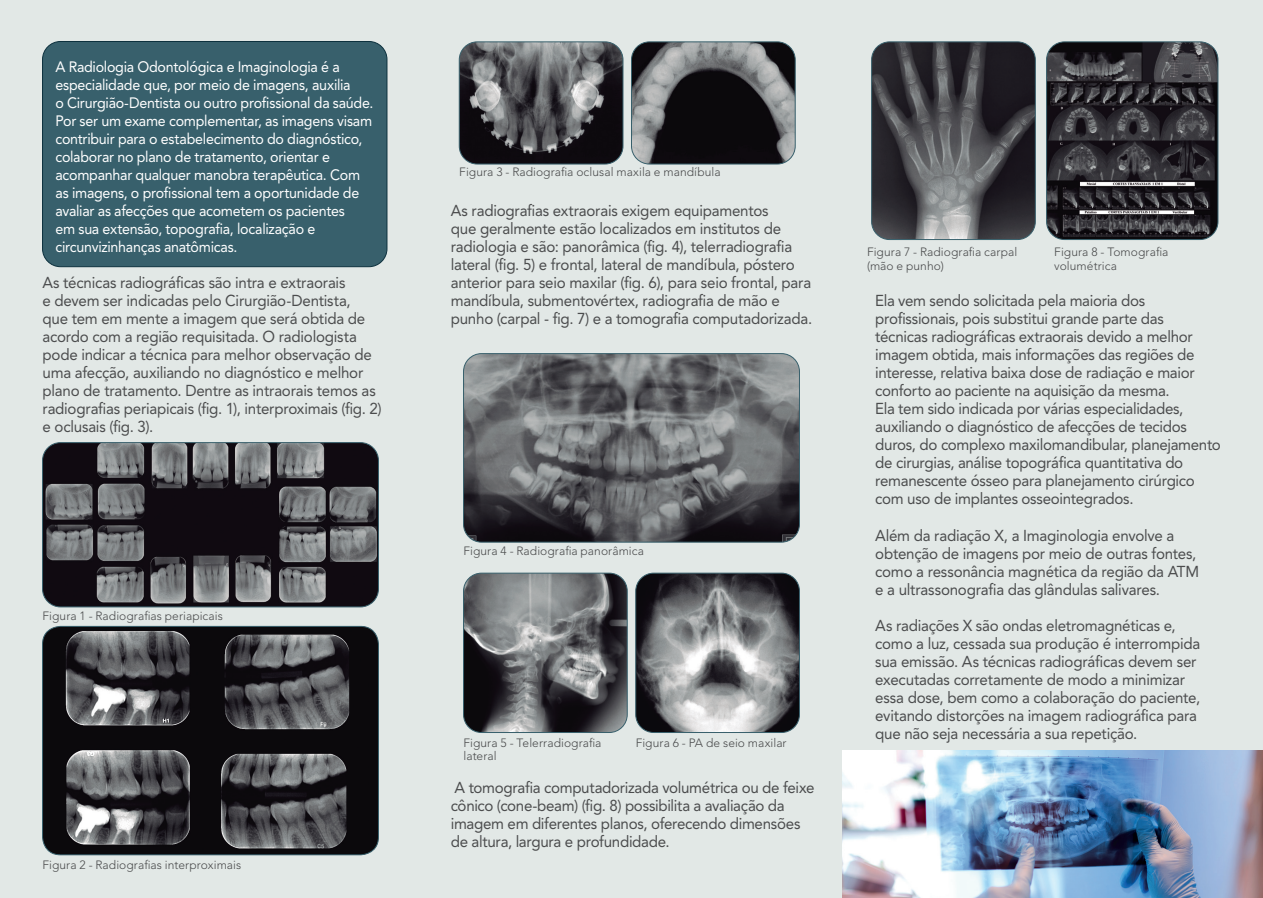
<style>
.page{position:relative;width:1263px;height:898px;background:#fff}
.page>*{position:absolute;margin:0;border:0;box-sizing:border-box;transform-origin:0 0}
.t1{font:15.75px/18px "Avenir LT Std";letter-spacing:-.015em;color:#4b4c4d;scale:.96 1}
.t2{font:15px/18px "Avenir LT Std";letter-spacing:-.02em;color:#fff;scale:.95 1}
.t3{font:300 12px/13.5px "Avenir LT Std";letter-spacing:.005em;color:#4b4c4d}
</style>
<div class="page">
<div style="left:0;top:0;width:1263px;height:897px;background:#e2e8e6"></div>
<img style="left:43px;top:442px;width:335px;height:164px">
<div style="left:42px;top:442px;width:337px;height:165px;border:1px solid #38606c;border-radius:18px"></div>
<img style="left:463px;top:353px;width:336px;height:189px">
<div style="left:463px;top:353px;width:337px;height:189px;border:1px solid #38606c;border-radius:18px"></div>
<img style="left:463px;top:574px;width:164px;height:158px">
<div style="left:463px;top:572px;width:165px;height:160px;border:1px solid #38606c;border-radius:18px"></div>
<img style="left:636px;top:574px;width:163px;height:158px">
<div style="left:635px;top:572px;width:165px;height:160px;border:1px solid #38606c;border-radius:18px"></div>
<img style="left:459px;top:43px;width:164px;height:121px">
<div style="left:459px;top:41px;width:164px;height:123px;border:1px solid #38606c;border-radius:18px"></div>
<img style="left:631px;top:42px;width:164px;height:122px">
<div style="left:631px;top:41px;width:164px;height:123px;border:1px solid #38606c;border-radius:18px"></div>
<img style="left:872px;top:43px;width:162px;height:196px">
<div style="left:871px;top:41px;width:165px;height:199px;border:1px solid #38606c;border-radius:18px"></div>
<img style="left:1046px;top:43px;width:172px;height:196px">
<div style="left:1046px;top:41px;width:172px;height:199px;border:1px solid #38606c;border-radius:18px"></div>
<img style="left:842px;top:750px;width:421px;height:147px">
<div style="left:43px;top:41px;width:344px;height:225px;background:#38606c;border-radius:18px"></div>
<div style="left:42px;top:41px;width:345px;height:226px;border:1px solid #0d313e;border-radius:18px"></div>
<div style="left:43px;top:626px;width:335px;height:228px;background:#0b090c;border-radius:18px"></div>
<img style="left:65px;top:627px;width:303px;height:227px">
<div style="left:42px;top:625px;width:337px;height:229px;border:1px solid #38606c;border-radius:18px"></div>
<p class="t2" style="left:55px;top:58px;width:336px">A Radiologia Odontológica e Imaginologia é a especialidade que, por meio de imagens, auxilia<br>o Cirurgião-Dentista ou outro profissional da saúde.<br>Por ser um exame complementar, as imagens visam contribuir para o estabelecimento do diagnóstico, colaborar no plano de tratamento, orientar e acompanhar qualquer manobra terapêutica. Com as imagens, o profissional tem a oportunidade de avaliar as afecções que acometem os pacientes<br>em sua extensão, topografia, localização e circunvizinhanças anatômicas.</p>
<p class="t1" style="left:43px;top:274px;width:355px">As técnicas radiográficas são intra e extraorais<br>e devem ser indicadas pelo Cirurgião-Dentista,<br>que tem em mente a imagem que será obtida de acordo com a região requisitada. O radiologista pode indicar a técnica para melhor observação de uma afecção, auxiliando no diagnóstico e melhor plano de tratamento. Dentre as intraorais temos as radiografias periapicais (fig. 1), interproximais (fig. 2) e oclusais (fig. 3).</p>
<p class="t3" style="left:43px;top:609px;width:182px">Figura 1 - Radiografias periapicais</p>
<p class="t3" style="left:43px;top:857px;width:200px">Figura 2 - Radiografias interproximais</p>
<p class="t3" style="left:459px;top:165px;width:263px">Figura 3 - Radiografia oclusal maxila e mandíbula</p>
<p class="t1" style="left:451px;top:202px;width:378px">As radiografias extraorais exigem equipamentos<br>que geralmente estão localizados em institutos de radiologia e são: panorâmica (fig. 4), telerradiografia lateral (fig. 5) e frontal, lateral de mandíbula, póstero anterior para seio maxilar (fig. 6), para seio frontal, para mandíbula, submentovértex, radiografia de mão e punho (carpal - fig. 7) e a tomografia computadorizada.</p>
<p class="t3" style="left:463px;top:544px;width:182px">Figura 4 - Radiografia panorâmica</p>
<p class="t3" style="left:463px;top:735px;width:139px">Figura 5 - Telerradiografia lateral</p>
<p class="t3" style="left:636px;top:735px;width:152px">Figura 6 - PA de seio maxilar</p>
<p class="t1" style="left:451px;top:778px;width:380px">A tomografia computadorizada volumétrica ou de feixe cônico (cone-beam) (fig. 8) possibilita a avaliação da imagem em diferentes planos, oferecendo dimensões de altura, largura e profundidade.</p>
<p class="t3" style="left:867px;top:245px;width:152px">Figura 7 - Radiografia carpal (mão e punho)</p>
<p class="t3" style="left:1054px;top:245px;width:116px">Figura 8 - Tomografia volumétrica</p>
<p class="t1" style="left:875px;top:292px;width:362px">Ela vem sendo solicitada pela maioria dos profissionais, pois substitui grande parte das<br>técnicas radiográficas extraorais devido a melhor imagem obtida, mais informações das regiões de interesse, relativa baixa dose de radiação e maior conforto ao paciente na aquisição da mesma.<br>Ela tem sido indicada por várias especialidades, auxiliando o diagnóstico de afecções de tecidos duros, do complexo maxilomandibular, planejamento de cirurgias, análise topográfica quantitativa do remanescente ósseo para planejamento cirúrgico com uso de implantes osseointegrados.</p>
<p class="t1" style="left:875px;top:526px;width:339px">Além da radiação X, a Imaginologia envolve a obtenção de imagens por meio de outras fontes, como a ressonância magnética da região da ATM e a ultrassonografia das glândulas salivares.</p>
<p class="t1" style="left:875px;top:616px;width:340px">As radiações X são ondas eletromagnéticas e, como a luz, cessada sua produção é interrompida sua emissão. As técnicas radiográficas devem ser executadas corretamente de modo a minimizar essa dose, bem como a colaboração do paciente, evitando distorções na imagem radiográfica para que não seja necessária a sua repetição.</p>
</div>
